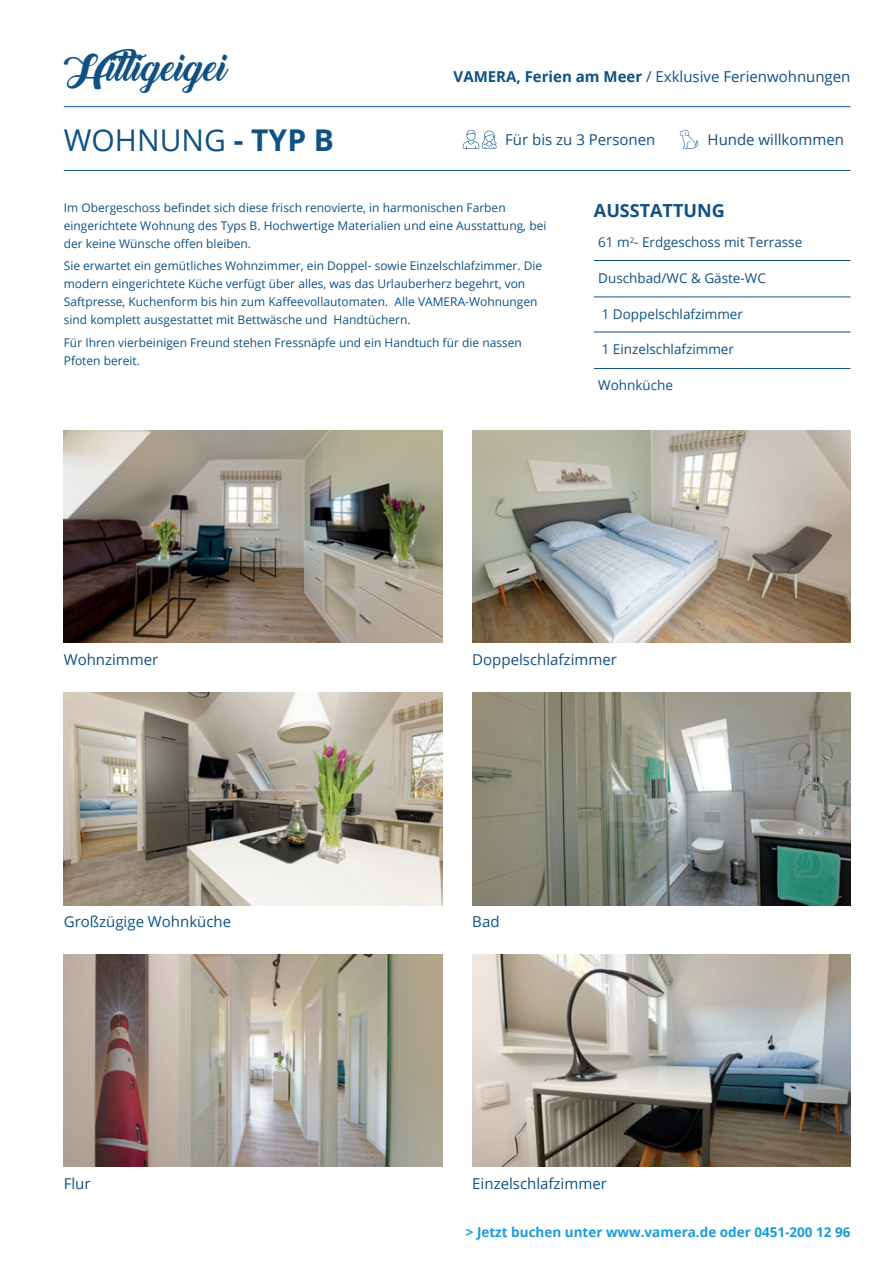
<style>
.page{position:relative;width:893px;height:1263px;background:#fff}
.page>*{position:absolute;margin:0;border:0;box-sizing:border-box;transform-origin:0 0}
.t1{font:37.5px "Backto Black Demo";color:#0f5183}
.t2{font:30px "Open Sans";color:#0f5183}
.t3{font:700 18px "Open Sans";color:#0f5183}
.t4{font:15px "Open Sans";color:#0f5183}
.t5{font:13.5px "Open Sans";color:#0f5183}
.t6{font:700 13.5px "Open Sans";color:#199bd8}
.t7{font:12px/18px "Open Sans";color:#0f5183}
.s1{font-weight:700}
</style>
<div class="page">
<hr style="left:64px;top:170px;width:786px;height:1px;background:#0f5183">
<hr style="left:64px;top:106px;width:786px;height:1px;background:#0f5183">
<svg style="left:680px;top:129px;width:18px;height:20px"></svg>
<img style="left:64px;top:430px;width:378px;height:213px">
<img style="left:64px;top:692px;width:378px;height:213px">
<img style="left:64px;top:954px;width:378px;height:213px">
<img style="left:472px;top:430px;width:379px;height:213px">
<img style="left:472px;top:692px;width:379px;height:213px">
<img style="left:472px;top:954px;width:379px;height:213px">
<hr style="left:594px;top:260px;width:256px;height:1px;background:#0f5183">
<hr style="left:594px;top:297px;width:256px;height:1px;background:#0f5183">
<hr style="left:594px;top:332px;width:256px;height:1px;background:#0f5183">
<hr style="left:594px;top:368px;width:256px;height:1px;background:#0f5183">
<svg style="left:462px;top:130px;width:35px;height:19px"></svg>
<h1 class="t1" style="left:64px;top:46px;width:165px">Hittigeigei</h1>
<p class="t4" style="left:454px;top:66px;width:398px"><span class="s1">VAMERA, Ferien am Meer</span> / Exklusive Ferienwohnungen</p>
<h2 class="t2" style="left:64px;top:119px;width:272px">WOHNUNG <span class="s1">- TYP B</span></h2>
<p class="t4" style="left:708px;top:129px;width:138px">Hunde willkommen</p>
<p class="t4" style="left:505px;top:129px;width:152px">Für bis zu 3 Personen</p>
<p class="t7" style="left:64px;top:198px;width:484px">Im Obergeschoss befindet sich diese frisch renovierte, in harmonischen Farben eingerichtete Wohnung des Typs B. Hochwertige Materialien und eine Ausstattung, bei der keine Wünsche offen bleiben.</p>
<p class="t7" style="left:64px;top:257px;width:480px">Sie erwartet ein gemütliches Wohnzimmer, ein Doppel- sowie Einzelschlafzimmer. Die modern eingerichtete Küche verfügt über alles, was das Urlauberherz begehrt, von Saftpresse, Kuchenform bis hin zum Kaffeevollautomaten. Alle VAMERA-Wohnungen sind komplett ausgestattet mit Bettwäsche und Handtüchern.</p>
<p class="t7" style="left:64px;top:333px;width:460px">Für Ihren vierbeinigen Freund stehen Fressnäpfe und ein Handtuch für die nassen<br>Pfoten bereit.</p>
<h3 class="t3" style="left:594px;top:197px;width:132px">AUSSTATTUNG</h3>
<p class="t5" style="left:598px;top:233px;width:206px">61 m<sup>2</sup>- Erdgeschoss mit Terrasse</p>
<p class="t5" style="left:598px;top:269px;width:169px">Duschbad/WC &amp; Gäste-WC</p>
<p class="t5" style="left:602px;top:305px;width:143px">1 Doppelschlafzimmer</p>
<p class="t5" style="left:602px;top:340px;width:134px">1 Einzelschlafzimmer</p>
<p class="t5" style="left:598px;top:376px;width:76px">Wohnküche</p>
<p class="t4" style="left:64px;top:649px;width:96px">Wohnzimmer</p>
<p class="t4" style="left:472px;top:649px;width:146px">Doppelschlafzimmer</p>
<p class="t4" style="left:64px;top:911px;width:169px">Großzügige Wohnküche</p>
<p class="t4" style="left:472px;top:911px;width:29px">Bad</p>
<p class="t4" style="left:64px;top:1173px;width:28px">Flur</p>
<p class="t4" style="left:472px;top:1173px;width:136px">Einzelschlafzimmer</p>
<p class="t6" style="left:466px;top:1223px;width:386px">&gt; Jetzt buchen unter www.vamera.de oder 0451-200 12 96</p>
</div>
